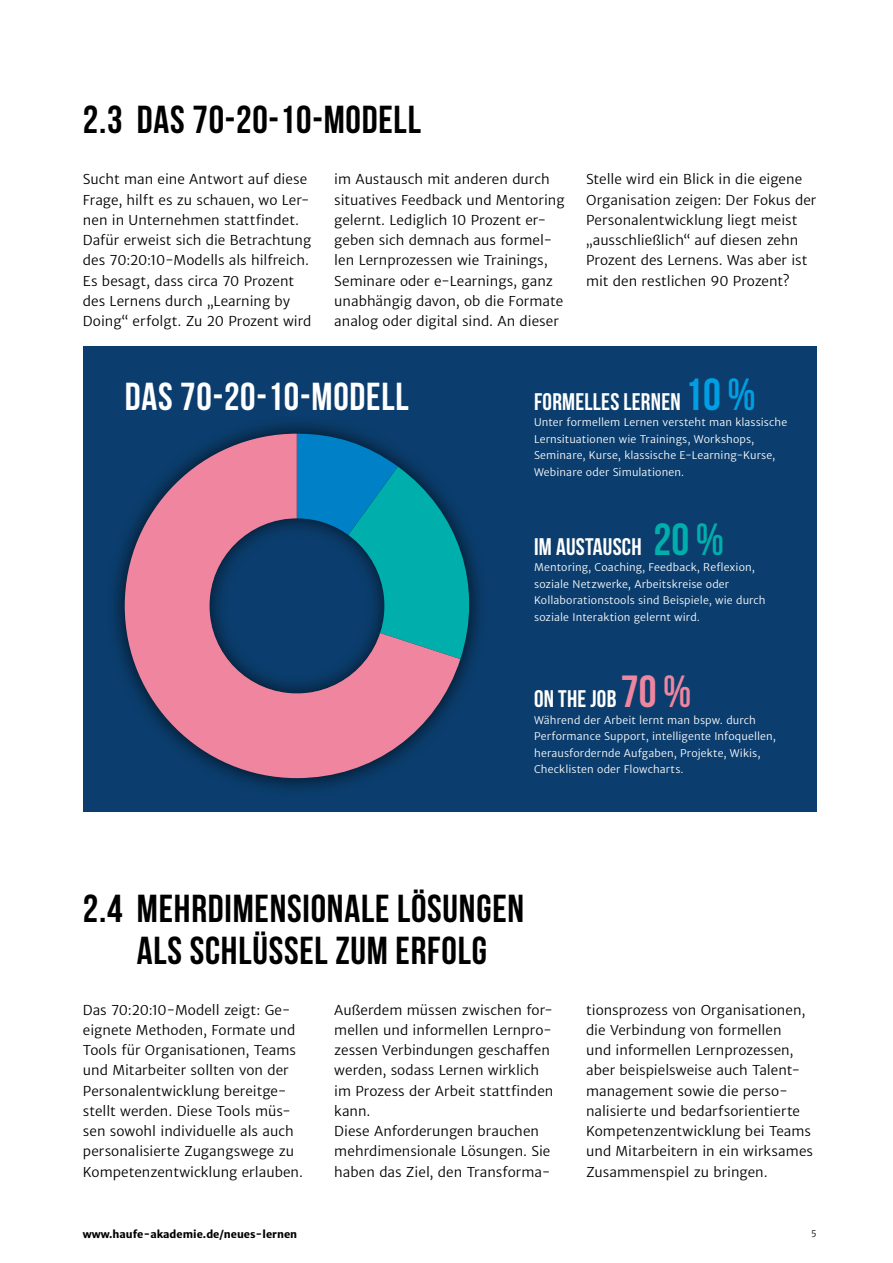
<style>
.page{position:relative;width:893px;height:1263px;background:#fff}
.page>*{position:absolute;margin:0;border:0;box-sizing:border-box;transform-origin:0 0}
.t1{font:700 39px/42px "Bebas Neue";letter-spacing:.02em;color:#000;text-align:center}
.t2{font:700 39px "Bebas Neue";letter-spacing:.02em;color:#fff}
.t3{font:24px "Bebas Neue";letter-spacing:.01em;color:#fff}
.t4{font:13.5px/20.2px "Haufe Merriweather Sans Lt";color:#000}
.t5{font:10.5px/16.5px "Haufe Merriweather Sans Lt";letter-spacing:.015em;color:#fff}
.t6{font:700 10.5px "Haufe Merriweather Sans";color:#000}
.t7{font:9px "Haufe Merriweather Sans Lt";color:#000}
.s1{font-size:45px;color:#009ee3}
.s2{font-size:45px;color:#00aeac}
.s3{font-size:45px;color:#f0859f}
</style>
<div class="page">
<div style="left:83px;top:346px;width:733px;height:466px;background:#0b3e6e"></div>
<div style="left:106px;top:415px;width:382px;height:382px;background:#000;opacity:.75"></div>
<svg style="left:460px;top:434px;width:24px;height:225px"></svg>
<svg style="left:125px;top:434px;width:335px;height:344px;fill:#f0859f"></svg>
<div style="left:207px;top:517px;width:178px;height:177px;background:#000;opacity:.75"></div>
<h1 class="t1" style="left:83px;top:98px;width:339px">2.3 DAS 70-20-10-MODELL</h1>
<p class="t4" style="left:83px;top:169px;width:230px">Sucht man eine Antwort auf diese Frage, hilft es zu schauen, wo Ler&shy;nen in Unternehmen stattfindet.<br>Dafür erweist sich die Betrachtung des 70:20:10-Modells als hilfreich.<br>Es besagt, dass circa 70 Prozent des Lernens durch „Learning by Doing“ erfolgt. Zu 20 Prozent wird</p>
<p class="t4" style="left:334px;top:169px;width:232px">im Austausch mit anderen durch situatives Feedback und Mentoring gelernt. Lediglich 10 Prozent er&shy;geben sich demnach aus formel&shy;len Lernprozessen wie Trainings, Seminare oder e-Learnings, ganz unabhängig davon, ob die Formate analog oder digital sind. An dieser</p>
<p class="t4" style="left:586px;top:169px;width:232px">Stelle wird ein Blick in die eigene Organisation zeigen: Der Fokus der Personalentwicklung liegt meist „ausschließlich“ auf diesen zehn Prozent des Lernens. Was aber ist mit den restlichen 90 Prozent?</p>
<h1 class="t2" style="left:125px;top:375px;width:285px">DAS 70-20-10-MODELL</h1>
<h2 class="t3" style="left:534px;top:388px;width:223px">FORMELLES LERNEN <span class="s1">10%</span></h2>
<p class="t5" style="left:534px;top:414px;width:255px">Unter formellem Lernen versteht man klassische Lernsituationen wie Trainings, Workshops, Seminare, Kurse, klassische E-Learning-Kurse, Webinare oder Simulationen.</p>
<h2 class="t3" style="left:534px;top:533px;width:192px">IM AUSTAUSCH <span class="s2">20%</span></h2>
<p class="t5" style="left:534px;top:559px;width:233px">Mentoring, Coaching, Feedback, Reflexion, soziale Netzwerke, Arbeitskreise oder Kollaborationstools sind Beispiele, wie durch soziale Interaktion gelernt wird.</p>
<h2 class="t3" style="left:534px;top:686px;width:159px">ON THE JOB <span class="s3">70%</span></h2>
<p class="t5" style="left:534px;top:712px;width:243px">Während der Arbeit lernt man bspw. durch Performance Support, intelligente Infoquellen, herausfordernde Aufgaben, Projekte, Wikis, Checklisten oder Flowcharts.</p>
<h1 class="t1" style="left:83px;top:887px;width:443px">2.4 MEHRDIMENSIONALE LÖSUNGEN<br>ALS SCHLÜSSEL ZUM ERFOLG</h1>
<p class="t4" style="left:83px;top:1000px;width:222px">Das 70:20:10-Modell zeigt: Ge&shy;eignete Methoden, Formate und<br>Tools für Organisationen, Teams und Mitarbeiter sollten von der<br>Personalentwicklung bereitge&shy;stellt werden. Diese Tools müs&shy;sen sowohl individuelle als auch personalisierte Zugangswege zu<br>Kompetenzentwicklung erlauben.</p>
<p class="t4" style="left:334px;top:1000px;width:221px">Außerdem müssen zwischen for&shy;mellen und informellen Lernpro&shy;zessen Verbindungen geschaffen werden, sodass Lernen wirklich im Prozess der Arbeit stattfinden kann.<br>Diese Anforderungen brauchen mehrdimensionale Lösungen. Sie haben das Ziel, den Transforma-</p>
<p class="t4" style="left:586px;top:1000px;width:229px">tionsprozess von Organisationen, die Verbindung von formellen<br>und informellen Lernprozessen, aber beispielsweise auch Talent&shy;management sowie die perso&shy;nalisierte und bedarfsorientierte<br>Kompetenzentwicklung bei Teams und Mitarbeitern in ein wirksames<br>Zusammenspiel zu bringen.</p>
<p class="t6" style="left:83px;top:1227px;width:216px">www.haufe-akademie.de/neues-lernen</p>
<p class="t7" style="left:811px;top:1228px;width:7px">5</p>
</div>
